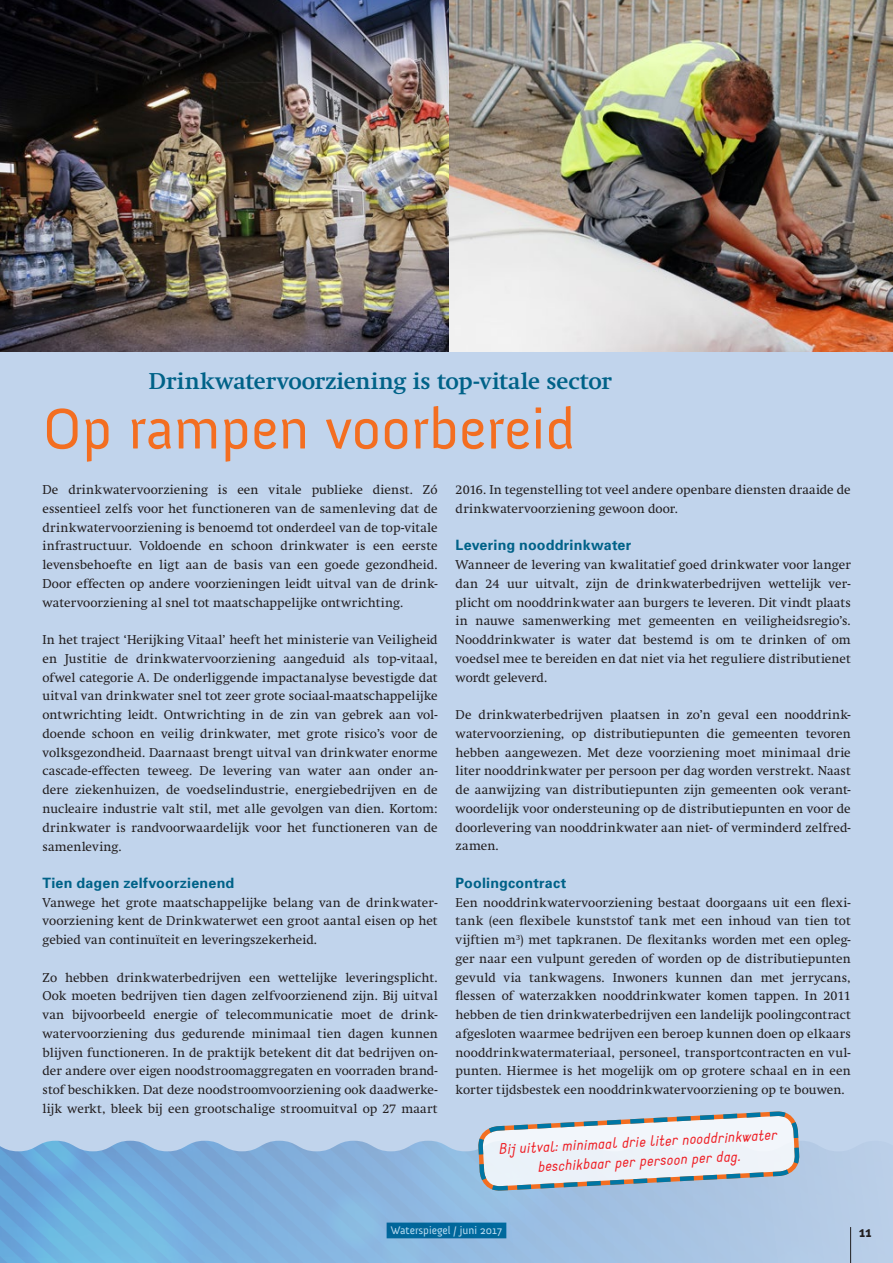
<style>
.page{position:relative;width:893px;height:1263px;background:#c1d4ec}
.page>*{position:absolute;margin:0;border:0;box-sizing:border-box;transform-origin:0 0}
.t1{font:58.5px "Anivers";color:#f36e21}
.t2{font:700 22.5px "Swift";color:#006288}
.t3{font:italic 15px/19.5px "Static";color:#ee1d23;text-align:center}
.t4{font:700 15px "Meta Plus";color:#231f20}
.t5{font:700 14.25px "Univers";letter-spacing:.015em;color:#006288}
.t6{font:12.75px/18.8px "Swift";letter-spacing:.01em;color:#231f20;text-align:justify}
.t7{font:11.25px "Anivers";color:#fff}
</style>
<div class="page">
<svg style="left:0;top:1140px;width:852px;height:123px;background:#81b3dd"></svg>
<svg style="left:477px;top:1111px;width:324px;height:152px;background:#b9cee2"></svg>
<img style="left:0;top:0;width:449px;height:351px">
<img style="left:449px;top:0;width:444px;height:351px">
<h2 class="t2" style="left:149px;top:368px;width:464px">Drinkwatervoorziening is top-vitale sector</h2>
<h1 class="t1" style="left:43px;top:397px;width:534px">Op rampen voorbereid</h1>
<p class="t6" style="left:43px;top:480px;width:397px">De drinkwatervoorziening is een vitale publieke dienst. Zó essentieel zelfs voor het functioneren van de samenleving dat de drinkwatervoorziening is benoemd tot onderdeel van de top-vitale infrastructuur. Voldoende en schoon drinkwater is een eerste levensbehoefte en ligt aan de basis van een goede gezondheid.<br>Door effecten op andere voorzieningen leidt uitval van de drink&shy;watervoorziening al snel tot maatschappelijke ontwrichting.</p>
<p class="t6" style="left:43px;top:630px;width:397px">In het traject ‘Herijking Vitaal’ heeft het ministerie van Veiligheid en Justitie de drinkwatervoorziening aangeduid als top-vitaal, ofwel categorie A. De onderliggende impactanalyse bevestigde dat uitval van drinkwater snel tot zeer grote sociaal-maatschappelijke ontwrichting leidt. Ontwrichting in de zin van gebrek aan vol&shy;doende schoon en veilig drinkwater, met grote risico’s voor de volksgezondheid. Daarnaast brengt uitval van drinkwater enorme cascade-effecten teweeg. De levering van water aan onder an&shy;dere ziekenhuizen, de voedselindustrie, energiebedrijven en de nucleaire industrie valt stil, met alle gevolgen van dien. Kortom: drinkwater is randvoorwaardelijk voor het functioneren van de samenleving.</p>
<p class="t5" style="left:43px;top:874px;width:193px">Tien dagen zelfvoorzienend</p>
<p class="t6" style="left:43px;top:893px;width:397px">Vanwege het grote maatschappelijke belang van de drinkwater&shy;voorziening kent de Drinkwaterwet een groot aantal eisen op het gebied van continuïteit en leveringszekerheid.</p>
<p class="t6" style="left:43px;top:968px;width:397px">Zo hebben drinkwaterbedrijven een wettelijke leveringsplicht.<br>Ook moeten bedrijven tien dagen zelfvoorzienend zijn. Bij uitval van bijvoorbeeld energie of telecommunicatie moet de drink&shy;watervoorziening dus gedurende minimaal tien dagen kunnen blijven functioneren. In de praktijk betekent dit dat bedrijven on&shy;der andere over eigen noodstroomaggregaten en voorraden brand&shy;stof beschikken. Dat deze noodstroomvoorziening ook daadwerke&shy;lijk werkt, bleek bij een grootschalige stroomuitval op 27 maart</p>
<p class="t6" style="left:456px;top:480px;width:397px">2016. In tegenstelling tot veel andere openbare diensten draaide de drinkwatervoorziening gewoon door.</p>
<p class="t5" style="left:456px;top:536px;width:177px">Levering nooddrinkwater</p>
<p class="t6" style="left:456px;top:555px;width:397px">Wanneer de levering van kwalitatief goed drinkwater voor langer dan 24 uur uitvalt, zijn de drinkwaterbedrijven wettelijk ver&shy;plicht om nooddrinkwater aan burgers te leveren. Dit vindt plaats in nauwe samenwerking met gemeenten en veiligheidsregio’s.<br>Nooddrinkwater is water dat bestemd is om te drinken of om voedsel mee te bereiden en dat niet via het reguliere distributienet wordt geleverd.</p>
<p class="t6" style="left:456px;top:705px;width:397px">De drinkwaterbedrijven plaatsen in zo’n geval een nooddrink&shy;watervoorziening, op distributiepunten die gemeenten tevoren hebben aangewezen. Met deze voorziening moet minimaal drie liter nooddrinkwater per persoon per dag worden verstrekt. Naast de aanwijzing van distributiepunten zijn gemeenten ook verant&shy;woordelijk voor ondersteuning op de distributiepunten en voor de doorlevering van nooddrinkwater aan niet- of verminderd zelfred&shy;zamen.</p>
<p class="t5" style="left:456px;top:874px;width:112px">Poolingcontract</p>
<p class="t6" style="left:456px;top:893px;width:397px">Een nooddrinkwatervoorziening bestaat doorgaans uit een flexi&shy;tank (een flexibele kunststof tank met een inhoud van tien tot vijftien m<sup>3</sup>) met tapkranen. De flexitanks worden met een opleg&shy;ger naar een vulpunt gereden of worden op de distributiepunten gevuld via tankwagens. Inwoners kunnen dan met jerrycans, flessen of waterzakken nooddrinkwater komen tappen. In 2011 hebben de tien drinkwaterbedrijven een landelijk poolingcontract afgesloten waarmee bedrijven een beroep kunnen doen op elkaars nooddrinkwatermateriaal, personeel, transportcontracten en vul&shy;punten. Hiermee is het mogelijk om op grotere schaal en in een korter tijdsbestek een nooddrinkwatervoorziening op te bouwen.</p>
<p class="t3" style="left:498px;top:1140px;width:280px;rotate:-3deg">Bij uitval: minimaal drie liter nooddrinkwater beschikbaar per persoon per dag.</p>
<p class="t7" style="left:391px;top:1224px;width:113px">Waterspiegel / juni 2017</p>
<p class="t4" style="left:859px;top:1223px;width:14px">11</p>
</div>
